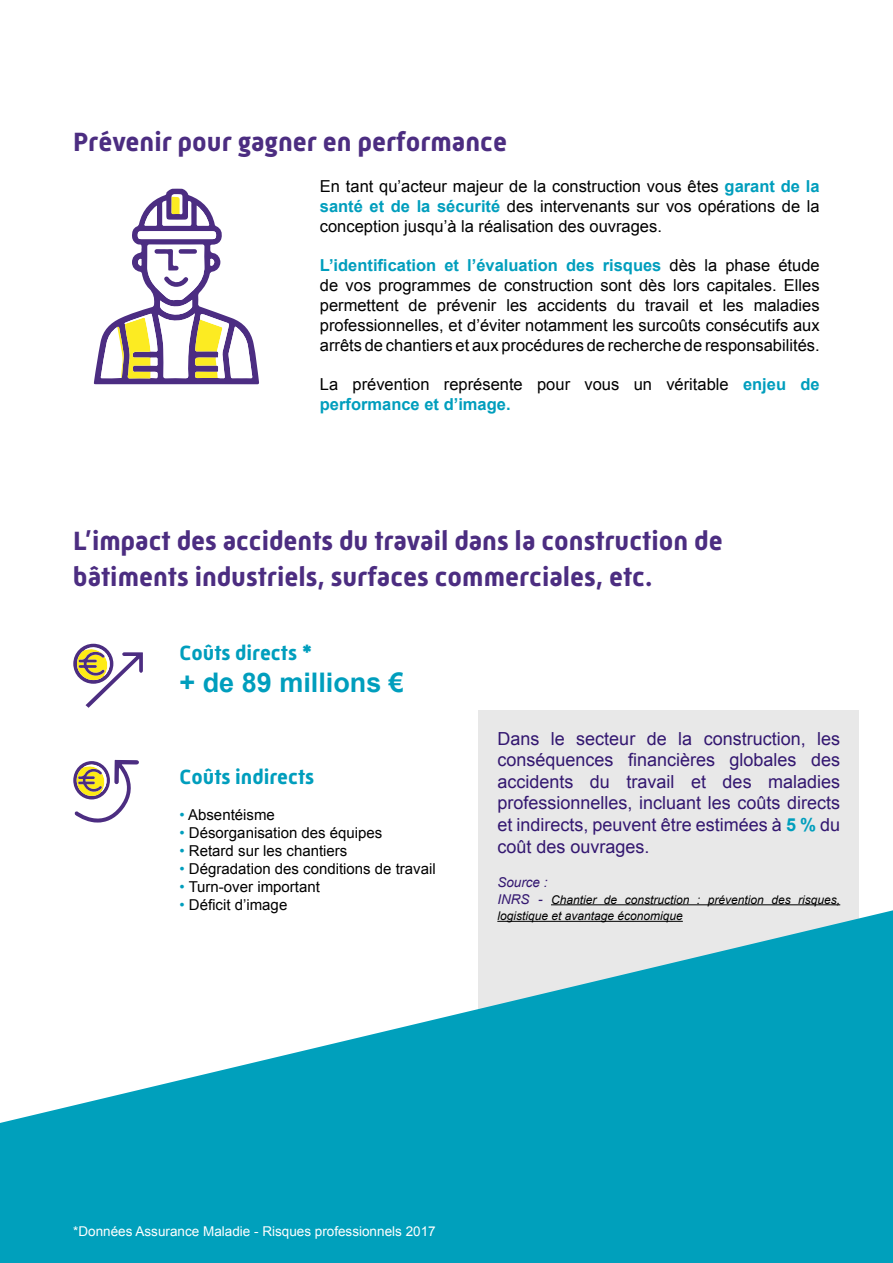
<style>
.page{position:relative;width:893px;height:1263px;background:#fff}
.page>*{position:absolute;margin:0;border:0;box-sizing:border-box;transform-origin:0 0}
.t1{font:700 27px/36px "Mic 32 New";color:#4c2d81}
.t2{font:700 27px "Arial";color:#009ebd}
.t3{font:700 21px "Mic 32 New";color:#009ebd}
.t4{font:18px/21.6px "Arial";color:#331770;text-align:justify}
.t5{font:16.5px/19.8px "Arial";color:#000;text-align:justify}
.t6{font:15px "Arial";color:#000}
.t7{font:13.5px "Arial";color:#fff}
.t8{font:italic 13.5px "Arial";color:#331770}
.t9{font:italic 12px/16.5px "Arial";color:#000}
.s1{font-weight:700;color:#009ebd}
.s2{font-size:30px;color:#fff}
.s3{color:#009ebd}
.s4{font-size:13.5px;color:#331770}
</style>
<div class="page">
<svg style="left:94px;top:189px;width:165px;height:195px"></svg>
<div style="left:479px;top:710px;width:380px;height:338px;background:#e8e8e8"></div>
<svg style="left:73px;top:644px;width:70px;height:64px"></svg>
<svg style="left:73px;top:760px;width:66px;height:62px"></svg>
<svg style="left:0;top:910px;width:893px;height:353px;fill:#00a0bc"></svg>
<hr style="left:551px;top:904px;width:289px;height:1px;background:#000">
<hr style="left:497px;top:921px;width:186px;height:1px;background:#000">
<h1 class="t1" style="left:73px;top:124px;width:435px">Prévenir pour gagner en performance</h1>
<p class="t5" style="left:320px;top:177px;width:501px">En tant qu’acteur majeur de la construction vous êtes <span class="s1">garant de la santé et de la sécurité</span> des intervenants sur vos opérations de la conception jusqu’à la réalisation des ouvrages.</p>
<p class="t5" style="left:320px;top:256px;width:501px"><span class="s1">L’identification et l’évaluation des risques</span> dès la phase étude de vos programmes de construction sont dès lors capitales. Elles permettent de prévenir les accidents du travail et les maladies professionnelles, et d’éviter notamment les surcoûts consécutifs aux arrêts de chantiers et aux procédures de recherche de responsabilités.</p>
<p class="t5" style="left:320px;top:375px;width:501px">La prévention représente pour vous un véritable <span class="s1">enjeu de performance et d’image.</span></p>
<h1 class="t1" style="left:73px;top:523px;width:748px">L’impact des accidents du travail dans la construction de bâtiments industriels, surfaces commerciales, etc.<span class="s2">Les 5 Les Les</span></h1>
<p class="t3" style="left:180px;top:640px;width:134px">Coûts directs *</p>
<h1 class="t2" style="left:180px;top:664px;width:226px">+ de 89 millions €</h1>
<p class="t3" style="left:180px;top:765px;width:136px">Coûts indirects</p>
<p class="t6" style="left:180px;top:805px;width:97px"><span class="s3">•</span> Absentéisme</p>
<p class="t6" style="left:180px;top:823px;width:204px"><span class="s3">•</span> Désorganisation des équipes</p>
<p class="t6" style="left:180px;top:841px;width:169px"><span class="s3">•</span> Retard sur les chantiers</p>
<p class="t6" style="left:180px;top:859px;width:258px"><span class="s3">•</span> Dégradation des conditions de travail</p>
<p class="t6" style="left:180px;top:877px;width:142px"><span class="s3">•</span> Turn-over important</p>
<p class="t6" style="left:180px;top:895px;width:109px"><span class="s3">•</span> Déficit d’image</p>
<p class="t4" style="left:497px;top:728px;width:344px">Dans le secteur de la construction, les conséquences financières globales des accidents du travail et des maladies professionnelles, incluant les coûts directs et indirects, peuvent être estimées à <span class="s1">5 %</span> du coût des ouvrages.</p>
<p class="t8" style="left:497px;top:873px;width:52px">Source :</p>
<p class="t9" style="left:497px;top:891px;width:344px"><span class="s4">INRS -</span> Chantier de construction : prévention des risques, logistique et avantage économique</p>
<p class="t7" style="left:73px;top:1222px;width:364px">*Données Assurance Maladie - Risques professionnels 2017</p>
</div>
